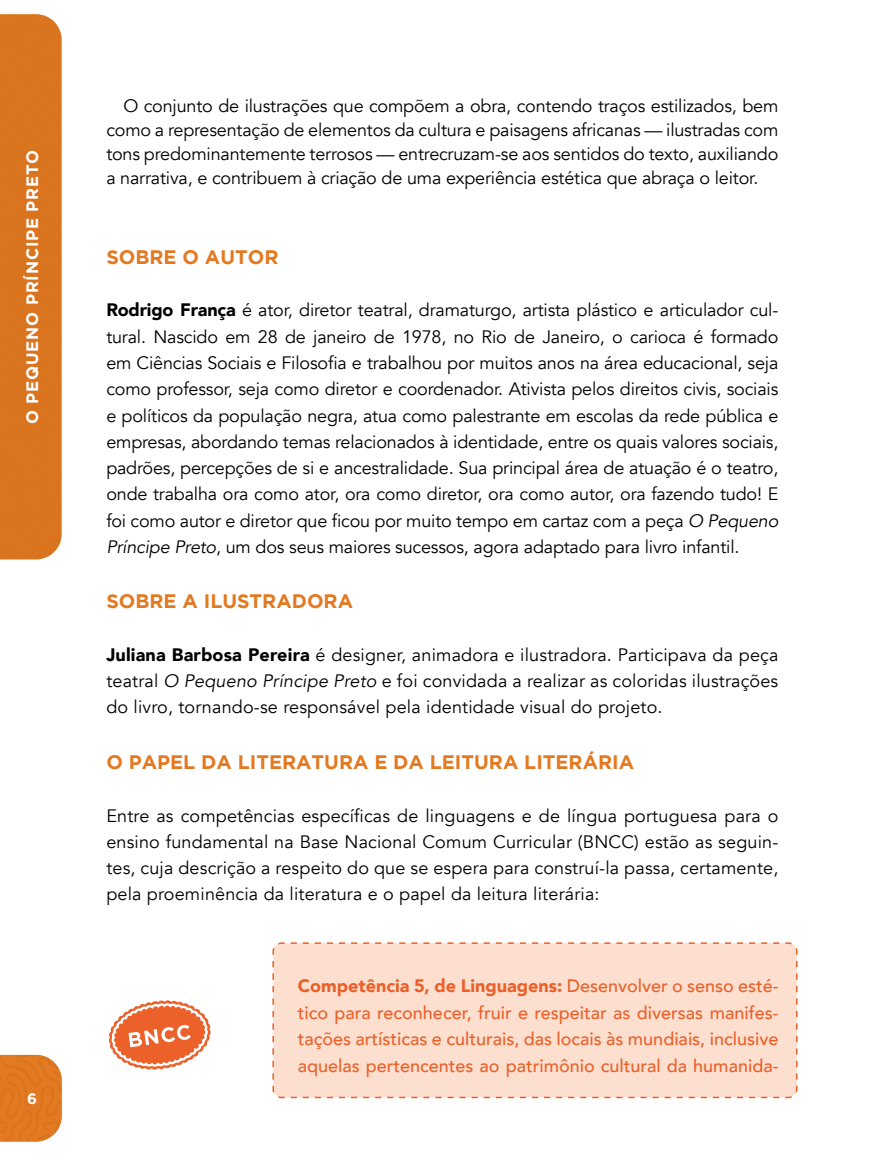
<style>
.page{position:relative;width:872px;height:1170px;background:#fff}
.page>*{position:absolute;margin:0;border:0;box-sizing:border-box;transform-origin:0 0}
.t1{font:700 19.5px "Gotham";color:#e37920}
.t2{font:18px/26.2px "Avenir";letter-spacing:-.01em;color:#000;text-align:justify}
.t3{font:500 18px/26.5px "Avenir";color:#eb6029;text-align:justify}
.t4{font:700 16.5px "Gotham";letter-spacing:.05em;color:#fff}
.t5{font:700 15px "Gotham";color:#fff}
.s1{font-weight:900}
.s2{font-style:italic}
</style>
<div class="page">
<div style="left:0;top:13px;width:62px;height:546px;background:#db741e"></div>
<div style="left:272px;top:942px;width:526px;height:156px;background:#fcdfcf"></div>
<svg style="left:0;top:1054px;width:62px;height:87px;background:#e1802d"></svg>
<svg style="left:109px;top:1000px;width:102px;height:69px"></svg>
<p class="t4" style="left:23px;top:424px;width:276px;rotate:-90deg">O PEQUENO PRÍNCIPE PRETO</p>
<p class="t5" style="left:27px;top:1089px;width:11px">6</p>
<p class="t2" style="left:106px;top:94px;width:673px;line-height:24px;text-indent:17px">O conjunto de ilustrações que compõem a obra, contendo traços estilizados, bem como a representação de elementos da cultura e paisagens africanas — ilustradas com tons predominantemente terrosos — entrecruzam-se aos sentidos do texto, auxiliando a narrativa, e contribuem à criação de uma experiência estética que abraça o leitor.</p>
<p class="t1" style="left:106px;top:246px;width:174px">SOBRE O AUTOR</p>
<p class="t2" style="left:106px;top:297px;width:673px"><span class="s1">Rodrigo França</span> é ator, diretor teatral, dramaturgo, artista plástico e articulador cul&shy;tural. Nascido em 28 de janeiro de 1978, no Rio de Janeiro, o carioca é formado em Ciências Sociais e Filosofia e trabalhou por muitos anos na área educacional, seja como professor, seja como diretor e coordenador. Ativista pelos direitos civis, sociais e políticos da população negra, atua como palestrante em escolas da rede pública e empresas, abordando temas relacionados à identidade, entre os quais valores sociais, padrões, percepções de si e ancestralidade. Sua principal área de atuação é o teatro, onde trabalha ora como ator, ora como diretor, ora como autor, ora fazendo tudo! E foi como autor e diretor que ficou por muito tempo em cartaz com a peça <span class="s2">O Pequeno Príncipe Preto</span>, um dos seus maiores sucessos, agora adaptado para livro infantil.</p>
<p class="t1" style="left:106px;top:590px;width:248px">SOBRE A ILUSTRADORA</p>
<p class="t2" style="left:106px;top:642px;width:673px"><span class="s1">Juliana Barbosa Pereira</span> é designer, animadora e ilustradora. Participava da peça teatral <span class="s2">O Pequeno Príncipe Preto</span> e foi convidada a realizar as coloridas ilustrações do livro, tornando-se responsável pela identidade visual do projeto.</p>
<p class="t1" style="left:106px;top:750px;width:529px">O PAPEL DA LITERATURA E DA LEITURA LITERÁRIA</p>
<p class="t2" style="left:106px;top:802px;width:673px">Entre as competências específicas de linguagens e de língua portuguesa para o ensino fundamental na Base Nacional Comum Curricular (BNCC) estão as seguin&shy;tes, cuja descrição a respeito do que se espera para construí-la passa, certamente, pela proeminência da literatura e o papel da leitura literária:</p>
<p class="t3" style="left:298px;top:971px;width:482px"><span class="s1">Competência 5, de Linguagens:</span> Desenvolver o senso esté&shy;tico para reconhecer, fruir e respeitar as diversas manifes&shy;tações artísticas e culturais, das locais às mundiais, inclusive aquelas pertencentes ao patrimônio cultural da humanida-</p>
</div>
